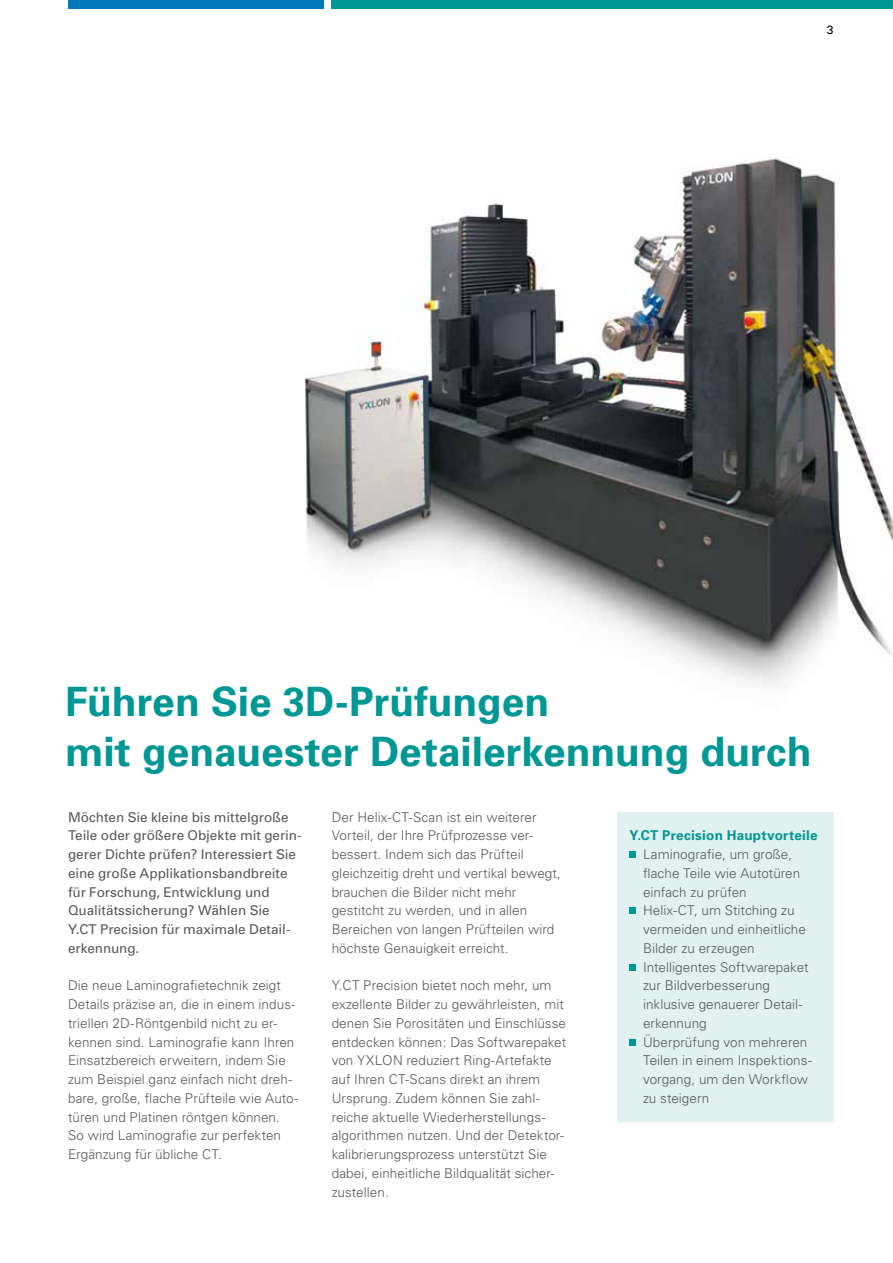
<style>
.page{position:relative;width:893px;height:1263px;background:#fff}
.page>*{position:absolute;margin:0;border:0;box-sizing:border-box;transform-origin:0 0}
.t1{font:700 40.5px/49.5px "Univers";color:#009795}
.t2{font:300 13.5px/18.8px "Univers";letter-spacing:.005em;color:#58585a}
.t3{font:13.5px/18.8px "Univers";color:#58585a}
.t4{font:700 13.5px "Univers";letter-spacing:.02em;color:#009795}
.t5{font:12px "Univers";color:#000}
</style>
<div class="page">
<svg style="left:304px;top:158px;width:589px;height:526px"></svg>
<div style="left:617px;top:813px;width:216px;height:309px;background:#e1f1ef"></div>
<div style="left:629px;top:851px;width:6px;height:7px;background:#009795"></div>
<svg style="left:629px;top:908px;width:6px;height:6px"></svg>
<svg style="left:629px;top:964px;width:6px;height:6px"></svg>
<svg style="left:629px;top:1039px;width:6px;height:6px"></svg>
<div style="left:332px;top:0;width:561px;height:9px;background:#009795"></div>
<div style="left:68px;top:0;width:255px;height:9px;background:#0078bb"></div>
<p class="t5" style="left:827px;top:23px;width:8px">3</p>
<h1 class="t1" style="left:65px;top:677px;width:748px">Führen Sie 3D-Prüfungen<br>mit genauester Detailerkennung durch</h1>
<p class="t3" style="left:68px;top:808px;width:235px">Möchten Sie kleine bis mittelgroße<br>Teile oder größere Objekte mit gerin&shy;gerer Dichte prüfen? Interessiert Sie eine große Applikationsbandbreite für Forschung, Entwicklung und<br>Qualitätssicherung? Wählen Sie<br>Y.CT Precision für maximale Detail&shy;erkennung.</p>
<p class="t2" style="left:68px;top:976px;width:231px">Die neue Laminografietechnik zeigt Details präzise an, die in einem indus&shy;triellen 2D-Röntgenbild nicht zu er&shy;kennen sind. Laminografie kann Ihren Einsatzbereich erweitern, indem Sie zum Beispiel ganz einfach nicht dreh&shy;bare, große, flache Prüfteile wie Auto&shy;türen und Platinen röntgen können.<br>So wird Laminografie zur perfekten Ergänzung für übliche CT.</p>
<p class="t2" style="left:332px;top:807px;width:231px">Der Helix-CT-Scan ist ein weiterer Vorteil, der Ihre Prüfprozesse ver&shy;bessert. Indem sich das Prüfteil gleichzeitig dreht und vertikal bewegt, brauchen die Bilder nicht mehr gestitcht zu werden, und in allen Bereichen von langen Prüfteilen wird höchste Genauigkeit erreicht.</p>
<p class="t2" style="left:332px;top:976px;width:236px">Y.CT Precision bietet noch mehr, um exzellente Bilder zu gewährleisten, mit denen Sie Porositäten und Einschlüsse entdecken können: Das Softwarepaket von YXLON reduziert Ring-Artefakte auf Ihren CT-Scans direkt an ihrem Ursprung. Zudem können Sie zahl&shy;reiche aktuelle Wiederherstellungs&shy;algorithmen nutzen. Und der Detektor&shy;kalibrierungsprozess unterstützt Sie dabei, einheitliche Bildqualität sicher&shy;zustellen.</p>
<p class="t4" style="left:629px;top:827px;width:190px">Y.CT Precision Hauptvorteile</p>
<p class="t2" style="left:643px;top:845px;width:170px">Laminografie, um große, flache Teile wie Autotüren einfach zu prüfen<br>Helix-CT, um Stitching zu vermeiden und einheitliche<br>Bilder zu erzeugen<br>Intelligentes Softwarepaket zur Bildverbesserung inklusive genauerer Detail&shy;erkennung<br>Überprüfung von mehreren<br>Teilen in einem Inspektions&shy;vorgang, um den Workflow zu steigern</p>
</div>
